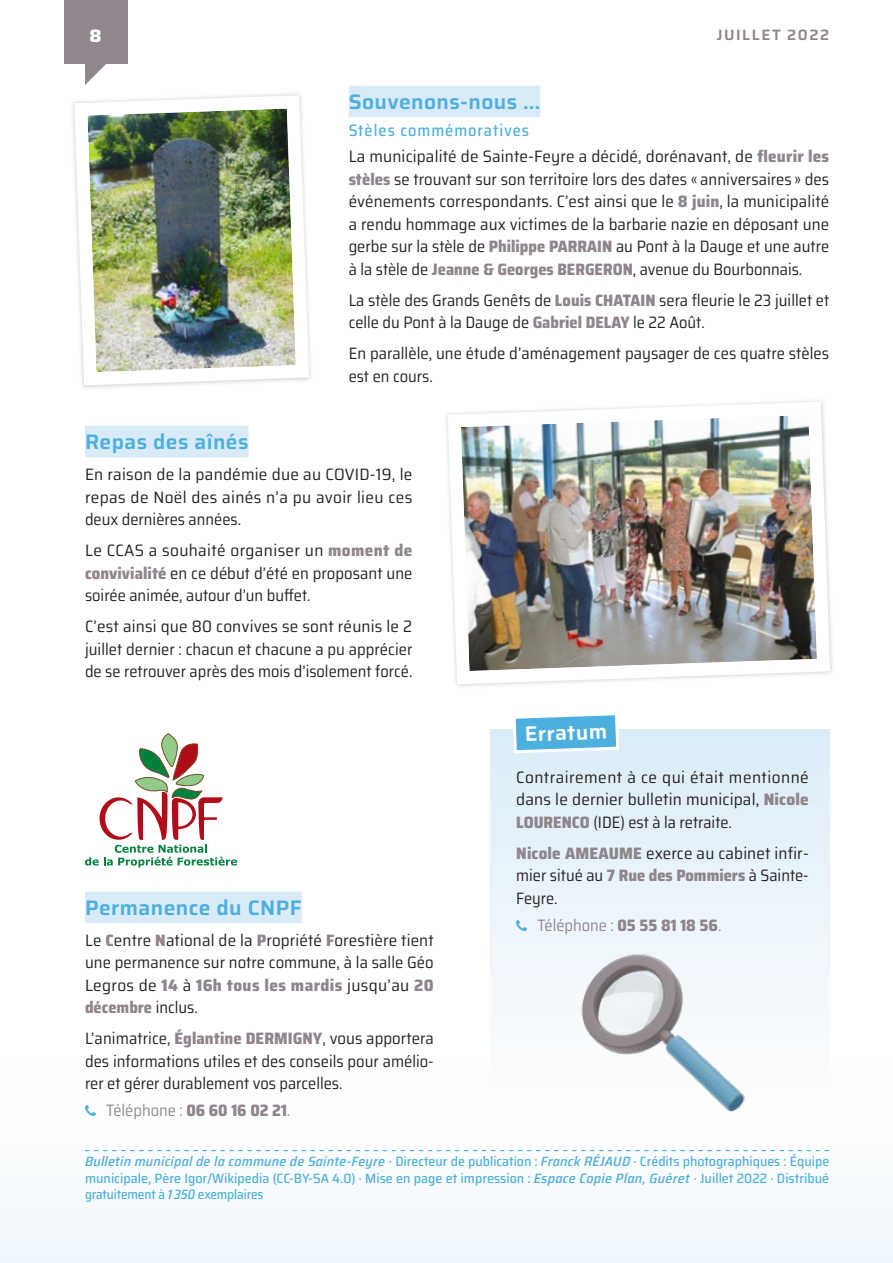
<style>
.page{position:relative;width:893px;height:1263px;background:#fff}
.page>*{position:absolute;margin:0;border:0;box-sizing:border-box;transform-origin:0 0}
.t1{font:600 21px "Saira";letter-spacing:.02em;color:#4dafde}
.t2{font:600 21px "Saira";color:#fff}
.t3{font:800 18px "Saira";color:#fff}
.t4{font:semi-condensed 16.5px/22.5px "Saira";color:#231f20;text-align:justify;scale:1.04 1}
.t5{font:semi-condensed 16.5px/22.5px "Saira";color:#231f20;text-align:justify;scale:1.05 1}
.t6{font:semi-condensed 16.5px/22.5px "Saira";color:#231f20}
.t7{font:semi-condensed 16.5px "Saira";color:#8f868d}
.t8{font:500 semi-condensed 16.5px "Saira";letter-spacing:.06em;color:#4dafde}
.t9{font:600 15px "Saira";letter-spacing:.1em;color:#8f868d}
.P___ours{font:500 semi-condensed 13.5px/16.5px "Saira";letter-spacing:-.01em;color:#4dafde;text-align:justify;scale:1.04 1}
.s1{font-weight:800;color:#8f868d}
.s2{font-weight:800}
.s3{font-style:italic}
</style>
<div class="page">
<div style="left:0;top:1042px;width:893px;height:221px;background:#fafcfd"></div>
<svg style="left:85px;top:1150px;width:744px;height:1px"></svg>
<div style="left:349px;top:86px;width:191px;height:31px;background:#d9ebf7"></div>
<div style="left:85px;top:426px;width:164px;height:31px;background:#d9ebf7"></div>
<div style="left:85px;top:892px;width:217px;height:31px;background:#d9ebf7"></div>
<img style="left:446px;top:400px;width:387px;height:287px">
<img style="left:72px;top:94px;width:239px;height:294px">
<svg style="left:85px;top:734px;width:152px;height:133px"></svg>
<div style="left:491px;top:729px;width:338px;height:373px;background:linear-gradient(to bottom,#daecf7,#fefefe)"></div>
<img style="left:577px;top:950px;width:171px;height:162px">
<svg style="left:85px;top:64px;width:21px;height:21px"></svg>
<div style="left:64px;top:0;width:64px;height:64px;background:#8f868d"></div>
<svg style="left:511px;top:542px;width:110px;height:389px;background:#bdc8ce"></svg>
<p class="t3" style="left:90px;top:21px;width:14px">8</p>
<p class="t9" style="left:717px;top:23px;width:114px">JUILLET 2022</p>
<p class="t1" style="left:349px;top:84px;width:193px">Souvenons-nous …</p>
<p class="t8" style="left:349px;top:116px;width:182px">Stèles commémoratives</p>
<p class="t4" style="left:349px;top:145px;width:464px">La municipalité de Sainte-Feyre a décidé, dorénavant, de <span class="s1">fleurir les stèles</span> se trouvant sur son territoire lors des dates « anniversaires » des événements correspondants. C’est ainsi que le <span class="s1">8 juin</span>, la municipalité a rendu hommage aux victimes de la barbarie nazie en déposant une gerbe sur la stèle de <span class="s1">Philippe PARRAIN</span> au Pont à la Dauge et une autre à la stèle de <span class="s1">Jeanne &amp; Georges BERGERON</span>, avenue du Bourbonnais.</p>
<p class="t6" style="left:349px;top:288px;width:482px">La stèle des Grands Genêts de <span class="s1">Louis CHATAIN</span> sera fleurie le 23 juillet et celle du Pont à la Dauge de <span class="s1">Gabriel DELAY</span> le 22 Août.</p>
<p class="t6" style="left:349px;top:342px;width:482px">En parallèle, une étude d’aménagement paysager de ces quatre stèles est en cours.</p>
<p class="t1" style="left:85px;top:425px;width:165px">Repas des aînés</p>
<p class="t5" style="left:85px;top:462px;width:313px">En raison de la pandémie due au COVID-19, le repas de Noël des ainés n’a pu avoir lieu ces deux dernières années.</p>
<p class="t5" style="left:85px;top:538px;width:313px">Le CCAS a souhaité organiser un <span class="s1">moment de convivialité</span> en ce début d’été en proposant une soirée animée, autour d’un buffet.</p>
<p class="t5" style="left:85px;top:614px;width:313px">C’est ainsi que 80 convives se sont réunis le 2 juillet dernier : chacun et chacune a pu apprécier de se retrouver après des mois d’isolement forcé.</p>
<p class="t1" style="left:85px;top:890px;width:218px">Permanence du CNPF</p>
<p class="t4" style="left:85px;top:928px;width:337px">Le <span class="s1">C</span>entre <span class="s1">N</span>ational de la <span class="s1">P</span>ropriété <span class="s1">F</span>orestière tient une permanence sur notre commune, à la salle Géo Legros de <span class="s1">14</span> à <span class="s1">16h tous les mardis</span> jusqu’au <span class="s1">20 décembre</span> inclus.</p>
<p class="t6" style="left:85px;top:1027px;width:350px;text-align:justify">L’animatrice, <span class="s1">Églantine DERMIGNY</span>, vous apportera des informations utiles et des conseils pour amélio&shy;rer et gérer durablement vos parcelles.</p>
<p class="t7" style="left:106px;top:1097px;width:186px">Téléphone : <span class="s2">06 60 16 02 21</span>.</p>
<p class="t2" style="left:524px;top:717px;width:84px;rotate:-2deg">Erratum</p>
<p class="t5" style="left:516px;top:765px;width:280px">Contrairement à ce qui était mentionné dans le dernier bulletin municipal, <span class="s1">Nicole LOURENCO</span> (IDE) est à la retraite.</p>
<p class="t4" style="left:516px;top:841px;width:283px"><span class="s1">Nicole AMEAUME</span> exerce au cabinet infir&shy;mier situé au <span class="s1">7 Rue des Pommiers</span> à Sainte-Feyre.</p>
<p class="t7" style="left:537px;top:911px;width:185px">Téléphone : <span class="s2">05 55 81 18 56</span>.</p>
<p class="P___ours" style="left:85px;top:1153px;width:717px"><span class="s3">Bulletin municipal de la commune de Sainte-Feyre ·</span> Directeur de publication : <span class="s3">Franck RÉJAUD</span> · Crédits photographiques : Équipe municipale, Père Igor/Wikipedia (CC-BY-SA 4.0) · Mise en page et impression : <span class="s3">Espace Copie Plan, Guéret ·</span> Juillet 2022 · Distribué gratuitement à <span class="s3">1 350</span> exemplaires</p>
</div>
